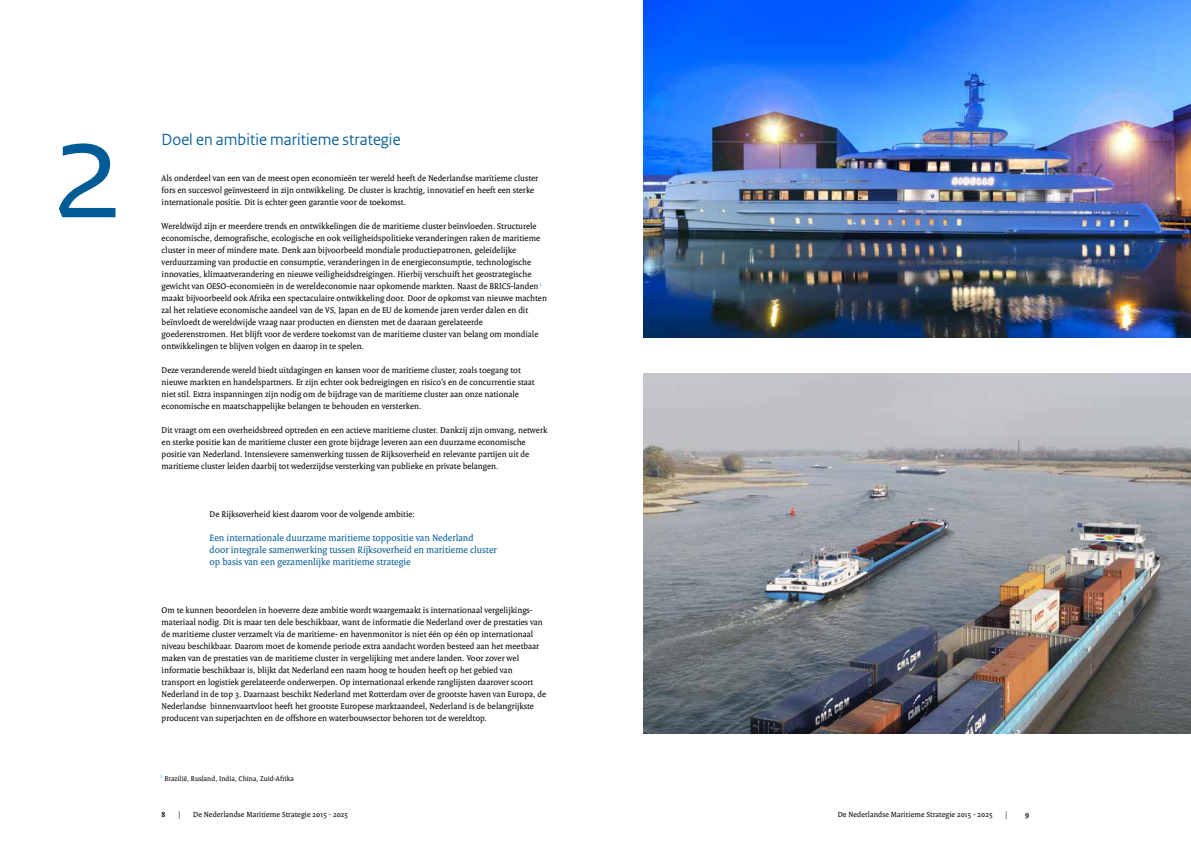
<style>
.page{position:relative;width:1191px;height:842px;background:#fff}
.page>*{position:absolute;margin:0;border:0;box-sizing:border-box;transform-origin:0 0}
.t1{font:150px "Rijksoverheid Sans";color:#005b96}
.t2{font:17px "Rijksoverheid Sans";letter-spacing:.005em;color:#005b96}
.t3{font:10px/12px "Rijksoverheid Serif";color:#005b96}
.t4{font:9px/12px "Rijksoverheid Serif";color:#000}
.t5{font:8px "Rijksoverheid Serif";letter-spacing:.01em;color:#000}
.t6{font:700 8px "Rijksoverheid Serif";color:#000}
.t7{font:7.5px "Rijksoverheid Serif";letter-spacing:.005em;color:#000}
</style>
<div class="page">
<img style="left:643px;top:373px;width:548px;height:360px">
<img style="left:643px;top:0;width:548px;height:337px">
<h1 class="t1" style="left:50px;top:82px;width:78px">2</h1>
<h2 class="t2" style="left:162px;top:130px;width:240px">Doel en ambitie maritieme strategie</h2>
<p class="t4" style="left:162px;top:172px;width:378px">Als onderdeel van een van de meest open economieën ter wereld heeft de Nederlandse maritieme cluster fors en succesvol geïnvesteerd in zijn ontwikkeling. De cluster is krachtig, innovatief en heeft een sterke internationale positie. Dit is echter geen garantie voor de toekomst.</p>
<p class="t4" style="left:162px;top:220px;width:387px">Wereldwijd zijn er meerdere trends en ontwikkelingen die de maritieme cluster beïnvloeden. Structurele economische, demografische, ecologische en ook veiligheidspolitieke veranderingen raken de maritieme cluster in meer of mindere mate. Denk aan bijvoorbeeld mondiale productiepatronen, geleidelijke verduurzaming van productie en consumptie, veranderingen in de energieconsumptie, technologische innovaties, klimaatverandering en nieuwe veiligheidsdreigingen. Hierbij verschuift het geostrategische gewicht van OESO-economieën in de wereldeconomie naar opkomende markten. Naast de BRICS-landen <sup>2 </sup>maakt bijvoorbeeld ook Afrika een spectaculaire ontwikkeling door. Door de opkomst van nieuwe machten zal het relatieve economische aandeel van de VS, Japan en de EU de komende jaren verder dalen en dit beïnvloedt de wereldwijde vraag naar producten en diensten met de daaraan gerelateerde goederenstromen. Het blijft voor de verdere toekomst van de maritieme cluster van belang om mondiale ontwikkelingen te blijven volgen en daarop in te spelen.</p>
<p class="t4" style="left:162px;top:364px;width:374px">Deze veranderende wereld biedt uitdagingen en kansen voor de maritieme cluster, zoals toegang tot nieuwe markten en handelspartners. Er zijn echter ook bedreigingen en risico’s en de concurrentie staat niet stil. Extra inspanningen zijn nodig om de bijdrage van de maritieme cluster aan onze nationale economische en maatschappelijke belangen te behouden en versterken.</p>
<p class="t4" style="left:162px;top:424px;width:387px">Dit vraagt om een overheidsbreed optreden en een actieve maritieme cluster. Dankzij zijn omvang, netwerk en sterke positie kan de maritieme cluster een grote bijdrage leveren aan een duurzame economische positie van Nederland. Intensievere samenwerking tussen de Rijksoverheid en relevante partijen uit de maritieme cluster leiden daarbij tot wederzijdse versterking van publieke en private belangen.</p>
<p class="t4" style="left:210px;top:508px;width:207px">De Rijksoverheid kiest daarom voor de volgende ambitie:</p>
<p class="t3" style="left:210px;top:532px;width:289px">Een internationale duurzame maritieme toppositie van Nederland<br>door integrale samenwerking tussen Rijksoverheid en maritieme cluster op basis van een gezamenlijke maritieme strategie</p>
<p class="t4" style="left:162px;top:604px;width:386px">Om te kunnen beoordelen in hoeverre deze ambitie wordt waargemaakt is internationaal vergelijkings&shy;materiaal nodig. Dit is maar ten dele beschikbaar, want de informatie die Nederland over de prestaties van de maritieme cluster verzamelt via de maritieme- en havenmonitor is niet één op één op internationaal niveau beschikbaar. Daarom moet de komende periode extra aandacht worden besteed aan het meetbaar maken van de prestaties van de maritieme cluster in vergelijking met andere landen. Voor zover wel informatie beschikbaar is, blijkt dat Nederland een naam hoog te houden heeft op het gebied van transport en logistiek gerelateerde onderwerpen. Op internationaal erkende ranglijsten daarover scoort Nederland in de top 3. Daarnaast beschikt Nederland met Rotterdam over de grootste haven van Europa, de Nederlandse binnenvaartvloot heeft het grootste Europese marktaandeel, Nederland is de belangrijkste producent van superjachten en de offshore en waterbouwsector behoren tot de wereldtop.</p>
<p class="t7" style="left:160px;top:774px;width:135px"><sup>2</sup> Brazilië, Rusland, India, China, Zuid-Afrika</p>
<p class="t6" style="left:162px;top:810px;width:5px">8</p>
<p class="t5" style="left:178px;top:810px;width:4px">|</p>
<p class="t5" style="left:193px;top:810px;width:156px">De Nederlandse Maritieme Strategie 2015 - 2025</p>
<p class="t5" style="left:837px;top:810px;width:156px">De Nederlandse Maritieme Strategie 2015 - 2025</p>
<p class="t5" style="left:1005px;top:810px;width:4px">|</p>
<p class="t6" style="left:1025px;top:810px;width:6px">9</p>
</div>
